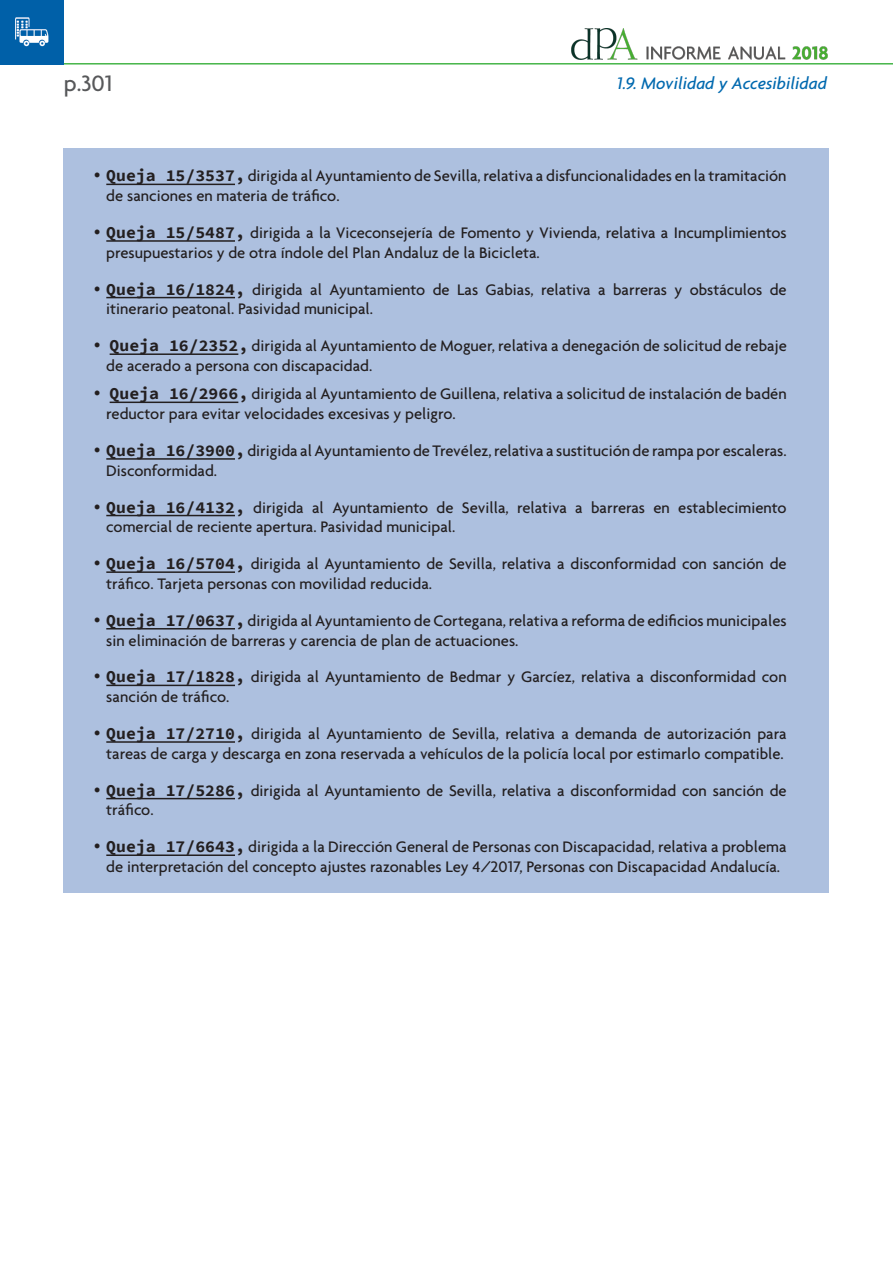
<style>
.page{position:relative;width:893px;height:1263px;background:#fff}
.page>*{position:absolute;margin:0;border:0;box-sizing:border-box;transform-origin:0 0}
.t1{font:500 24px "Agenda";color:#57585a}
.t2{font:italic 500 18px "Agenda";color:#0169af}
.Parrafo{font:500 16.5px/19.8px "Agenda";color:#231f20}
.s1{font-family:"Source Code Pro";font-weight:700}
</style>
<div class="page">
<img style="left:572px;top:29px;width:255px;height:30px">
<hr style="left:0;top:63px;width:893px;height:2px;background:#46b549">
<img style="left:0;top:0;width:64px;height:64px">
<div style="left:64px;top:149px;width:765px;height:744px;background:#adc0df"></div>
<hr style="left:106px;top:184px;width:129px;height:1px;background:#231f20">
<hr style="left:106px;top:240px;width:129px;height:2px;background:#231f20">
<hr style="left:106px;top:297px;width:129px;height:1px;background:#231f20">
<hr style="left:110px;top:353px;width:128px;height:2px;background:#231f20">
<hr style="left:110px;top:402px;width:128px;height:1px;background:#231f20">
<hr style="left:106px;top:458px;width:129px;height:2px;background:#231f20">
<hr style="left:106px;top:515px;width:129px;height:1px;background:#231f20">
<hr style="left:106px;top:571px;width:129px;height:2px;background:#231f20">
<hr style="left:106px;top:628px;width:129px;height:1px;background:#231f20">
<hr style="left:106px;top:685px;width:129px;height:1px;background:#231f20">
<hr style="left:106px;top:741px;width:129px;height:2px;background:#231f20">
<hr style="left:106px;top:798px;width:129px;height:1px;background:#231f20">
<hr style="left:106px;top:854px;width:129px;height:2px;background:#231f20">
<h1 class="t1" style="left:64px;top:69px;width:51px">p.301</h1>
<p class="t2" style="left:617px;top:72px;width:212px">1.9. Movilidad y Accesibilidad</p>
<p class="Parrafo" style="left:106px;top:166px;width:682px;text-indent:-13px">• <span class="s1">Queja 15/3537,</span> dirigida al Ayuntamiento de Sevilla, relativa a disfuncionalidades en la tramitación de sanciones en materia de tráfico.</p>
<p class="Parrafo" style="left:106px;top:222px;width:682px;text-indent:-13px">• <span class="s1">Queja 15/5487,</span> dirigida a la Viceconsejería de Fomento y Vivienda, relativa a Incumplimientos presupuestarios y de otra índole del Plan Andaluz de la Bicicleta.</p>
<p class="Parrafo" style="left:106px;top:279px;width:682px;text-indent:-13px">• <span class="s1">Queja 16/1824,</span> dirigida al Ayuntamiento de Las Gabias, relativa a barreras y obstáculos de itinerario peatonal. Pasividad municipal.</p>
<p class="Parrafo" style="left:106px;top:336px;width:682px;text-indent:-13px">• <span class="s1">Queja 16/2352,</span> dirigida al Ayuntamiento de Moguer, relativa a denegación de solicitud de rebaje de acerado a persona con discapacidad.</p>
<p class="Parrafo" style="left:106px;top:384px;width:682px;text-indent:-13px">• <span class="s1">Queja 16/2966,</span> dirigida al Ayuntamiento de Guillena, relativa a solicitud de instalación de badén reductor para evitar velocidades excesivas y peligro.</p>
<p class="Parrafo" style="left:106px;top:440px;width:682px;text-indent:-13px">• <span class="s1">Queja 16/3900,</span> dirigida al Ayuntamiento de Trevélez, relativa a sustitución de rampa por escaleras.<br>Disconformidad.</p>
<p class="Parrafo" style="left:106px;top:497px;width:682px;text-indent:-13px">• <span class="s1">Queja 16/4132,</span> dirigida al Ayuntamiento de Sevilla, relativa a barreras en establecimiento comercial de reciente apertura. Pasividad municipal.</p>
<p class="Parrafo" style="left:106px;top:553px;width:682px;text-indent:-13px">• <span class="s1">Queja 16/5704,</span> dirigida al Ayuntamiento de Sevilla, relativa a disconformidad con sanción de tráfico. Tarjeta personas con movilidad reducida.</p>
<p class="Parrafo" style="left:106px;top:610px;width:682px;text-indent:-13px">• <span class="s1">Queja 17/0637,</span> dirigida al Ayuntamiento de Cortegana, relativa a reforma de edificios municipales sin eliminación de barreras y carencia de plan de actuaciones.</p>
<p class="Parrafo" style="left:106px;top:667px;width:682px;text-indent:-13px">• <span class="s1">Queja 17/1828,</span> dirigida al Ayuntamiento de Bedmar y Garcíez, relativa a disconformidad con sanción de tráfico.</p>
<p class="Parrafo" style="left:94px;top:723px;width:695px;text-align:right">• <span class="s1">Queja 17/2710,</span> dirigida al Ayuntamiento de Sevilla, relativa a demanda de autorización para tareas de carga y descarga en zona reservada a vehículos de la policía local por estimarlo compatible.</p>
<p class="Parrafo" style="left:106px;top:780px;width:682px;text-indent:-13px">• <span class="s1">Queja 17/5286,</span> dirigida al Ayuntamiento de Sevilla, relativa a disconformidad con sanción de tráfico.</p>
<p class="Parrafo" style="left:94px;top:837px;width:694px;text-align:center">• <span class="s1">Queja 17/6643,</span> dirigida a la Dirección General de Personas con Discapacidad, relativa a problema de interpretación del concepto ajustes razonables Ley 4/2017, Personas con Discapacidad Andalucía.</p>
</div>
